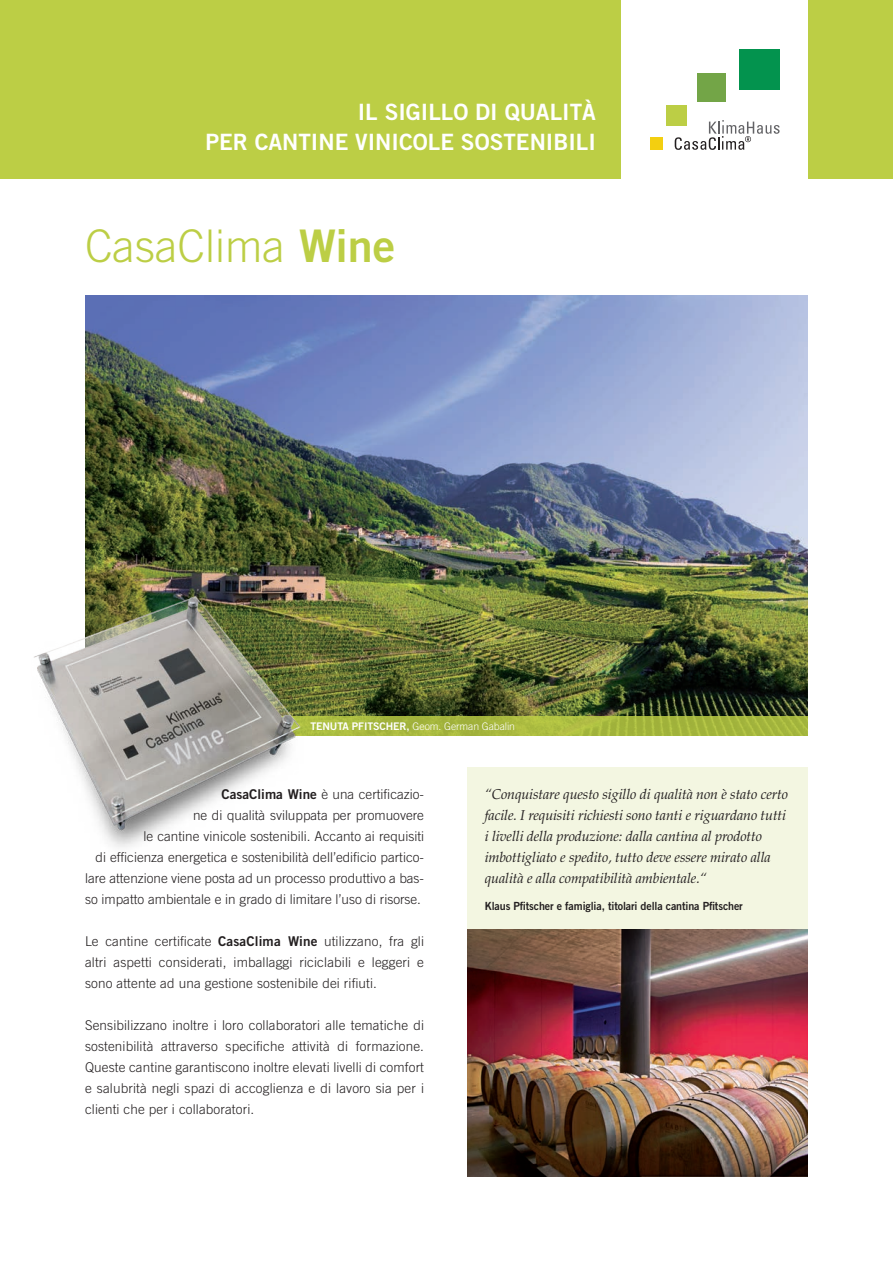
<style>
.page{position:relative;width:893px;height:1263px;background:#fff}
.page>*{position:absolute;margin:0;border:0;box-sizing:border-box;transform-origin:0 0}
.t1{font:300 45px "Trade Gothic";color:#bcce45}
.t2{font:22.5px/30px "Trade Gothic Bold Two";color:#fff;text-align:right}
.t3{font:italic 14.25px/21px "Palatino";letter-spacing:-.01em;color:#231f20}
.t4{font:300 13.5px/21px "Trade Gothic";color:#231f20;text-align:justify}
.t5{font:11.25px "Trade Gothic Bold Two";letter-spacing:-.01em;color:#231f20;scale:.95 1}
.t6{font:300 10.5px "Trade Gothic";letter-spacing:-.01em;color:#fff}
.s1{font-family:"Trade Gothic Bold Two";font-weight:400}
</style>
<div class="page">
<div style="left:0;top:0;width:893px;height:178px;background:#bcce45"></div>
<div style="left:622px;top:0;width:186px;height:192px;background:#fff"></div>
<div style="left:650px;top:138px;width:13px;height:12px;background:#f3cf10"></div>
<div style="left:667px;top:106px;width:20px;height:20px;background:#bcce45"></div>
<div style="left:697px;top:73px;width:28px;height:29px;background:#73a547"></div>
<div style="left:739px;top:49px;width:41px;height:41px;background:#03934e"></div>
<svg style="left:675px;top:120px;width:105px;height:30px"></svg>
<div style="left:468px;top:767px;width:340px;height:182px;background:#f3f6e1"></div>
<img style="left:468px;top:929px;width:340px;height:248px">
<img style="left:85px;top:295px;width:723px;height:421px">
<svg style="left:334px;top:716px;width:474px;height:20px;background:#a7b83e"></svg>
<img style="left:34px;top:573px;width:300px;height:274px">
<h2 class="t2" style="left:205px;top:96px;width:392px">IL SIGILLO DI QUALITÀ<br>PER CANTINE VINICOLE SOSTENIBILI</h2>
<p class="t1" style="left:85px;top:219px;width:312px">CasaClima <span class="s1">Wine</span></p>
<p class="t6" style="left:310px;top:720px;width:206px"><span class="s1">TENUTA PFITSCHER,</span> Geom. German Gabalin</p>
<p class="t4" style="left:85px;top:783px;width:341px;text-align:right"><span class="s1">CasaClima Wine</span> è una certificazio-<br>ne di qualità sviluppata per promuovere<br>le cantine vinicole sostenibili. Accanto ai requisiti<br>di efficienza energetica e sostenibilità dell’edificio partico&shy;lare attenzione viene posta ad un processo produttivo a bas&shy;so impatto ambientale e in grado di limitare l’uso di risorse.</p>
<p class="t4" style="left:85px;top:930px;width:341px">Le cantine certificate <span class="s1">CasaClima Wine</span> utilizzano, fra gli altri aspetti considerati, imballaggi riciclabili e leggeri e sono attente ad una gestione sostenibile dei rifiuti.</p>
<p class="t4" style="left:85px;top:1014px;width:341px">Sensibilizzano inoltre i loro collaboratori alle tematiche di sostenibilità attraverso specifiche attività di formazione.<br>Queste cantine garantiscono inoltre elevati livelli di comfort e salubrità negli spazi di accoglienza e di lavoro sia per i clienti che per i collaboratori.</p>
<p class="t3" style="left:485px;top:783px;width:305px">“Conquistare questo sigillo di qualità non è stato certo facile. I requisiti richiesti sono tanti e riguardano tutti i livelli della produzione: dalla cantina al prodotto imbottigliato e spedito, tutto deve essere mirato alla qualità e alla compatibilità ambientale.“</p>
<p class="t5" style="left:485px;top:899px;width:273px">Klaus Pfitscher e famiglia, titolari della cantina Pfitscher</p>
</div>
